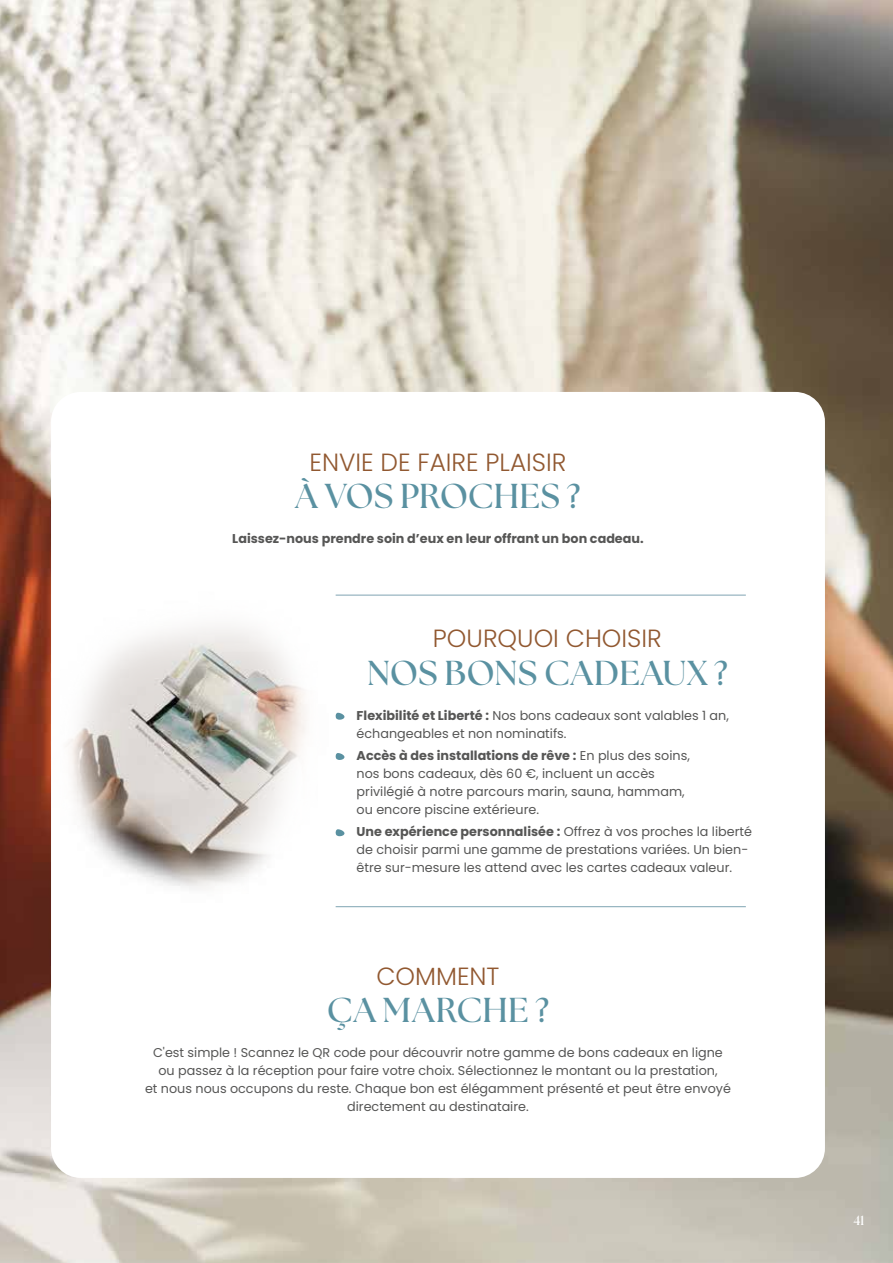
<style>
.page{position:relative;width:893px;height:1263px;background:#fff}
.page>*{position:absolute;margin:0;border:0;box-sizing:border-box;transform-origin:0 0}
.t1{font:700 34.5px "The Seasons";letter-spacing:.005em;color:#5a91a1}
.t2{font:300 24.9px "Poppins";color:#915830}
.t3{font:700 13.5px "The Seasons";color:#fff}
.t4{font:12.75px/18px "Poppins";color:#565655}
.t5{font:700 12.75px "Poppins";color:#565655}
.s1{font-weight:700}
</style>
<div class="page">
<img style="left:0;top:0;width:893px;height:1263px">
<div style="left:51px;top:392px;width:774px;height:786px;background:#fff;border-radius:30px"></div>
<svg style="left:335px;top:713px;width:10px;height:7px"></svg>
<svg style="left:335px;top:753px;width:10px;height:7px"></svg>
<svg style="left:335px;top:829px;width:10px;height:7px"></svg>
<hr style="left:336px;top:906px;width:410px;height:1px;background:#7fa4b2">
<hr style="left:336px;top:595px;width:410px;height:1px;background:#7fa4b2">
<img style="left:66px;top:627px;width:241px;height:262px">
<h2 class="t2" style="left:309px;top:447px;width:258px">ENVIE DE FAIRE PLAISIR</h2>
<h1 class="t1" style="left:296px;top:473px;width:286px">À VOS PROCHES ?</h1>
<p class="t5" style="left:232px;top:531px;width:413px">Laissez-nous prendre soin d’eux en leur offrant un bon cadeau.</p>
<h2 class="t2" style="left:433px;top:624px;width:230px">POURQUOI CHOISIR</h2>
<h1 class="t1" style="left:367px;top:649px;width:362px">NOS BONS CADEAUX ?</h1>
<p class="t4" style="left:357px;top:706px;width:374px"><span class="s1">Flexibilité et Liberté :</span> Nos bons cadeaux sont valables 1 an, échangeables et non nominatifs.</p>
<p class="t4" style="left:357px;top:746px;width:335px"><span class="s1">Accès à des installations de rêve :</span> En plus des soins, nos bons cadeaux, dès 60 €, incluent un accès privilégié à notre parcours marin, sauna, hammam, ou encore piscine extérieure.</p>
<p class="t4" style="left:357px;top:823px;width:397px"><span class="s1">Une expérience personnalisée :</span> Offrez à vos proches la liberté de choisir parmi une gamme de prestations variées. Un bien&shy;être sur-mesure les attend avec les cartes cadeaux valeur.</p>
<h2 class="t2" style="left:376px;top:962px;width:125px">COMMENT</h2>
<h1 class="t1" style="left:327px;top:987px;width:224px">ÇA MARCHE ?</h1>
<p class="t4" style="left:145px;top:1044px;width:587px;text-align:center">C'est simple ! Scannez le QR code pour découvrir notre gamme de bons cadeaux en ligne ou passez à la réception pour faire votre choix. Sélectionnez le montant ou la prestation,<br>et nous nous occupons du reste. Chaque bon est élégamment présenté et peut être envoyé directement au destinataire.</p>
<p class="t3" style="left:853px;top:1211px;width:13px">41</p>
</div>
